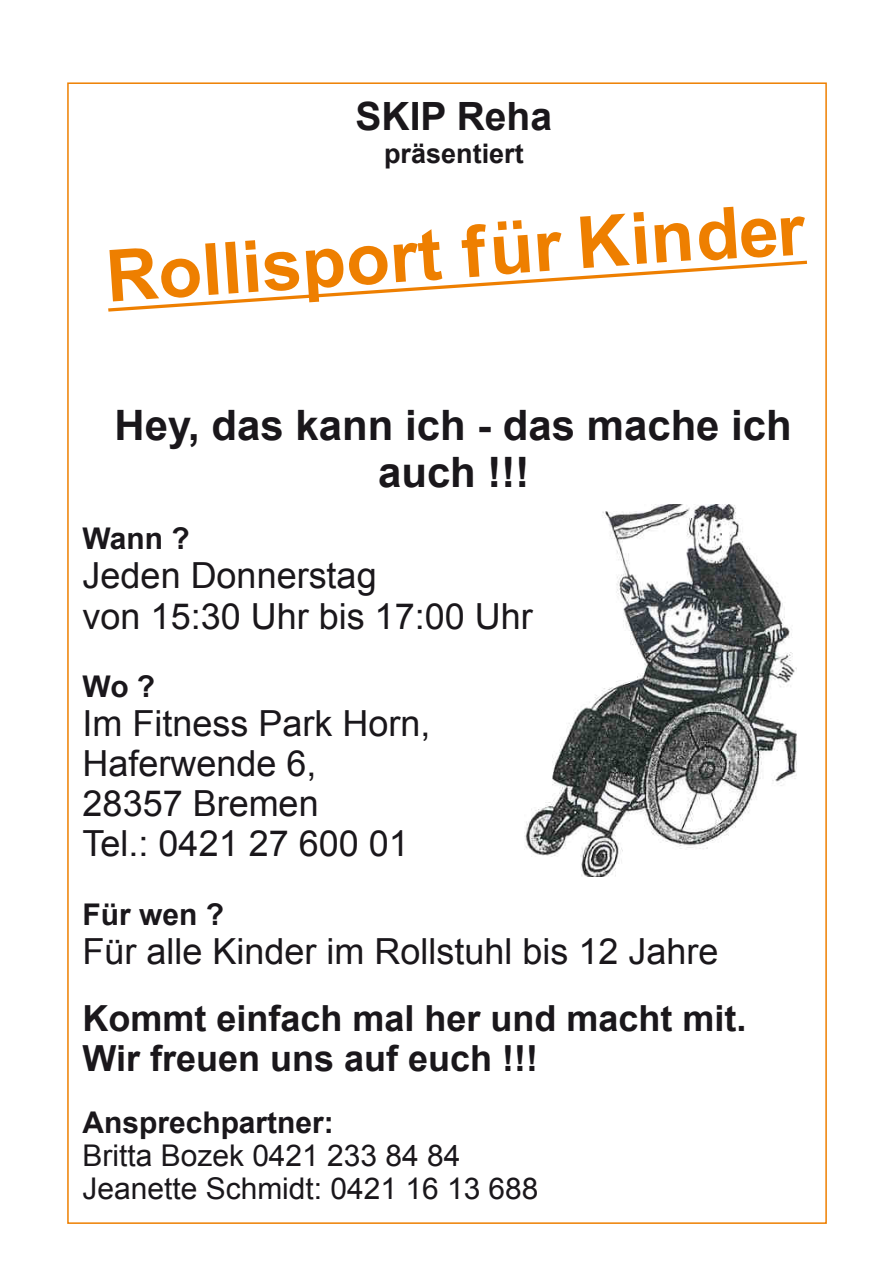
<style>
.page{position:relative;width:893px;height:1263px;background:#fff}
.page>*{position:absolute;margin:0;border:0;box-sizing:border-box;transform-origin:0 0}
.t1{font:700 72px "Arial";color:#ee7f00}
.t2{font:700 41.85px/47px "Arial";color:#1a171b;text-align:center}
.t3{font:700 39px "Arial";color:#1a171b}
.t4{font:36px/40.2px "Arial";color:#1a171b}
.t5{font:700 36px/40.2px "Arial";color:#1a171b}
.t6{font:29.85px/33.5px "Arial";color:#1a171b}
.t7{font:700 29.85px "Arial";color:#1a171b}
.t8{font:700 27px "Arial";color:#1a171b}
</style>
<div class="page">
<img style="left:524px;top:504px;width:272px;height:372px">
<svg style="left:108px;top:261px;width:699px;height:51px"></svg>
<p class="t3" style="left:355px;top:91px;width:198px">SKIP Reha</p>
<p class="t8" style="left:384px;top:136px;width:141px">präsentiert</p>
<h1 class="t1" style="left:103px;top:230px;width:701px;rotate:-4deg">Rollisport für Kinder</h1>
<p class="t2" style="left:114px;top:403px;width:678px">Hey, das kann ich - das mache ich auch !!!</p>
<p class="t7" style="left:83px;top:519px;width:108px">Wann ?</p>
<p class="t4" style="left:83px;top:556px;width:451px">Jeden Donnerstag<br>von 15:30 Uhr bis 17:00 Uhr</p>
<p class="t7" style="left:83px;top:667px;width:74px">Wo ?</p>
<p class="t4" style="left:83px;top:703px;width:349px">Im Fitness Park Horn,<br>Haferwende 6,<br>28357 Bremen<br>Tel.: 0421 27 600 01</p>
<p class="t7" style="left:83px;top:895px;width:143px">Für wen ?</p>
<p class="t4" style="left:83px;top:931px;width:637px">Für alle Kinder im Rollstuhl bis 12 Jahre</p>
<p class="t5" style="left:83px;top:999px;width:665px">Kommt einfach mal her und macht mit.<br>Wir freuen uns auf euch !!!</p>
<p class="t7" style="left:83px;top:1102px;width:252px">Ansprechpartner:</p>
<p class="t6" style="left:83px;top:1139px;width:457px">Britta Bozek 0421 233 84 84<br>Jeanette Schmidt: 0421 16 13 688</p>
</div>
